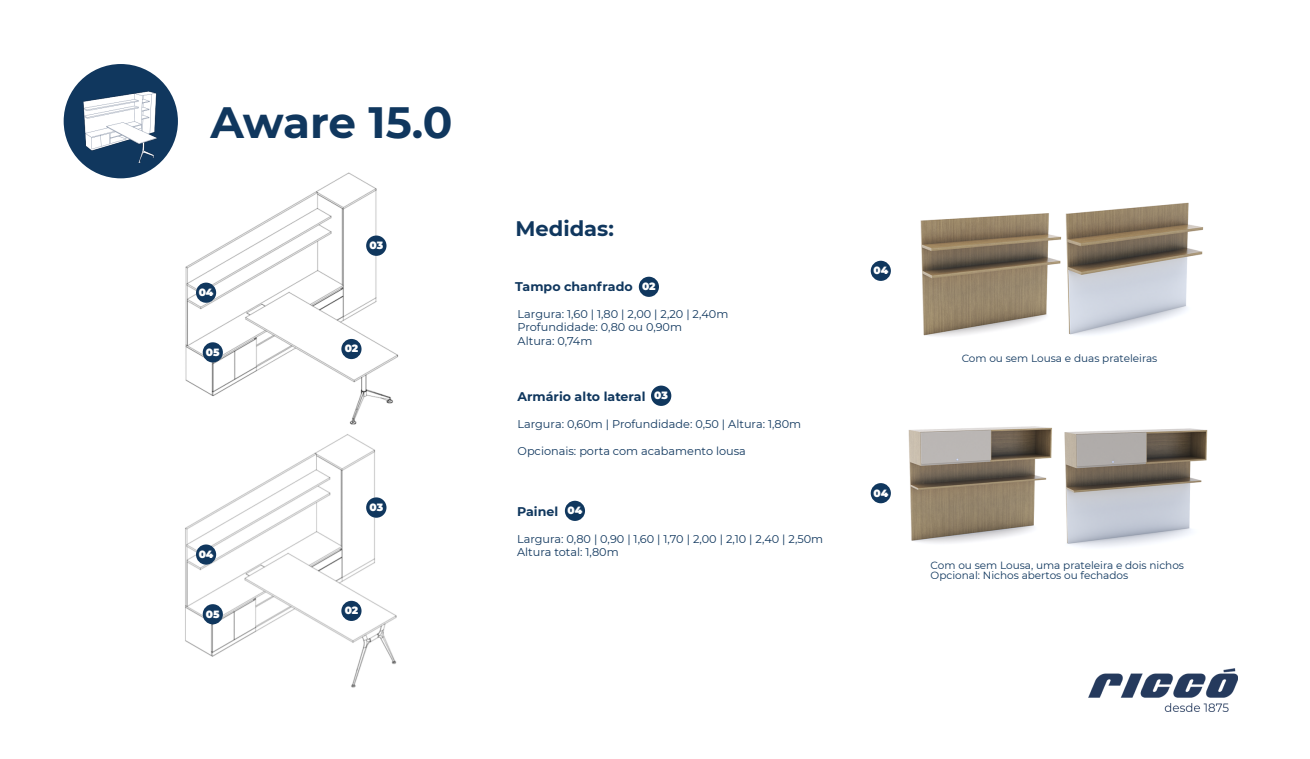
<style>
.page{position:relative;width:1310px;height:759px;background:#fff}
.page>*{position:absolute;margin:0;border:0;box-sizing:border-box;transform-origin:0 0}
.t1{font:700 43.75px "Montserrat";letter-spacing:-.01em;color:#10375e}
.t2{font:700 21px "Montserrat";color:#10375e}
.t3{font:700 12.6px "Montserrat";color:#10375e}
.t4{font:11.2px/13.5px "Montserrat";color:#10375e}
.t5{font:10.5px/10.5px "Montserrat";color:#10375e}
.t6{font:100 10.5px "Montserrat";color:#fff}
</style>
<div class="page">
<img style="left:91px;top:170px;width:307px;height:255px">
<img style="left:185px;top:434px;width:212px;height:254px">
<img style="left:872px;top:215px;width:140px;height:121px">
<img style="left:1012px;top:202px;width:192px;height:133px">
<img style="left:1095px;top:428px;width:113px;height:119px">
<img style="left:872px;top:426px;width:223px;height:121px">
<div style="left:64px;top:64px;width:114px;height:114px;background:#10375e;border-radius:50%"></div>
<img style="left:84px;top:92px;width:72px;height:71px">
<div style="left:651px;top:385px;width:20px;height:21px;background:#10375e;border-radius:50%"></div>
<div style="left:639px;top:276px;width:20px;height:21px;background:#10375e;border-radius:50%"></div>
<div style="left:565px;top:500px;width:20px;height:21px;background:#10375e;border-radius:50%"></div>
<div style="left:870px;top:483px;width:21px;height:20px;background:#10375e;border-radius:50%"></div>
<div style="left:870px;top:261px;width:21px;height:20px;background:#10375e;border-radius:50%"></div>
<div style="left:366px;top:497px;width:20px;height:20px;background:#10375e;border-radius:50%"></div>
<div style="left:341px;top:600px;width:20px;height:20px;background:#10375e;border-radius:50%"></div>
<div style="left:203px;top:604px;width:20px;height:20px;background:#10375e;border-radius:50%"></div>
<div style="left:196px;top:544px;width:20px;height:20px;background:#10375e;border-radius:50%"></div>
<div style="left:366px;top:235px;width:20px;height:21px;background:#10375e;border-radius:50%"></div>
<div style="left:341px;top:339px;width:20px;height:20px;background:#10375e;border-radius:50%"></div>
<div style="left:203px;top:342px;width:20px;height:20px;background:#10375e;border-radius:50%"></div>
<div style="left:196px;top:282px;width:20px;height:21px;background:#10375e;border-radius:50%"></div>
<img style="left:1088px;top:668px;width:149px;height:43px">
<h1 class="t1" style="left:211px;top:91px;width:243px">Aware 15.0</h1>
<p class="t6" style="left:369px;top:238px;width:15px">03</p>
<h2 class="t2" style="left:515px;top:213px;width:100px">Medidas:</h2>
<p class="t6" style="left:199px;top:285px;width:16px">04</p>
<p class="t3" style="left:515px;top:277px;width:119px">Tampo chanfrado</p>
<p class="t6" style="left:642px;top:279px;width:15px">02</p>
<p class="t6" style="left:206px;top:345px;width:15px">05</p>
<p class="t6" style="left:345px;top:341px;width:15px">02</p>
<p class="t6" style="left:199px;top:547px;width:16px">04</p>
<p class="t6" style="left:369px;top:500px;width:15px">03</p>
<p class="t6" style="left:206px;top:606px;width:15px">05</p>
<p class="t6" style="left:345px;top:603px;width:15px">02</p>
<p class="t4" style="left:518px;top:306px;width:212px">Largura: 1,60 | 1,80 | 2,00 | 2,20 | 2,40m<br>Profundidade: 0,80 ou 0,90m<br>Altura: 0,74m</p>
<p class="t3" style="left:517px;top:387px;width:129px">Armário alto lateral</p>
<p class="t4" style="left:517px;top:416px;width:285px">Largura: 0,60m | Profundidade: 0,50 | Altura: 1,80m</p>
<p class="t4" style="left:517px;top:443px;width:230px">Opcionais: porta com acabamento lousa</p>
<p class="t6" style="left:654px;top:388px;width:15px">03</p>
<p class="t3" style="left:517px;top:502px;width:43px">Painel</p>
<p class="t4" style="left:517px;top:531px;width:308px">Largura: 0,80 | 0,90 | 1,60 | 1,70 | 2,00 | 2,10 | 2,40 | 2,50m<br>Altura total: 1,80m</p>
<p class="t6" style="left:567px;top:503px;width:16px">04</p>
<p class="t6" style="left:873px;top:263px;width:16px">04</p>
<p class="t5" style="left:961px;top:352px;width:197px">Com ou sem Lousa e duas prateleiras</p>
<p class="t6" style="left:873px;top:485px;width:16px">04</p>
<p class="t5" style="left:930px;top:559px;width:255px">Com ou sem Lousa, uma prateleira e dois nichos<br>Opcional: Nichos abertos ou fechados</p>
</div>
